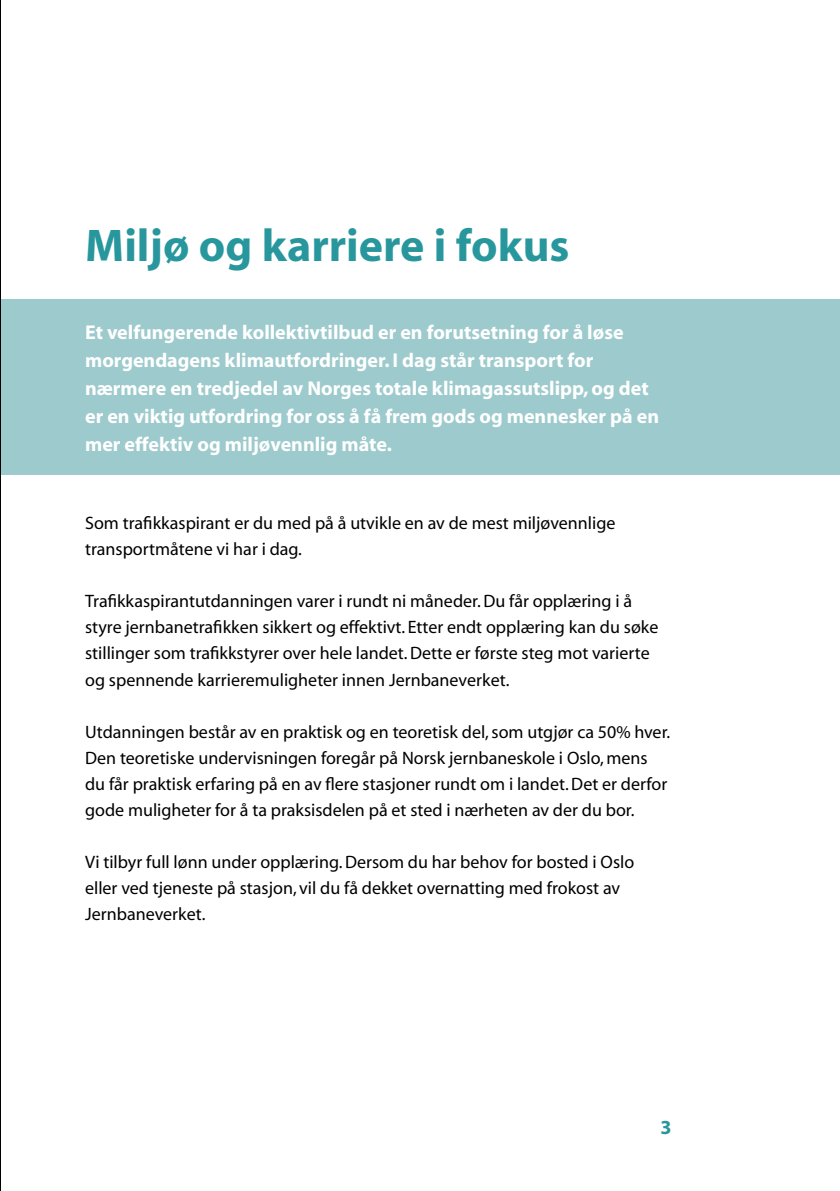
<style>
.page{position:relative;width:840px;height:1191px;background:#fff}
.page>*{position:absolute;margin:0;border:0;box-sizing:border-box;transform-origin:0 0}
.t1{font:700 46px "Myriad";color:#28979d}
.t2{font:700 20px/28px "Myriad";color:#fff}
.t3{font:700 20px "Myriad";color:#28979d}
.t4{font:18px/26px "Myriad";color:#000}
</style>
<div class="page">
<div style="left:0;top:299px;width:839px;height:175px;background:#9dcacd"></div>
<svg style="left:0;top:0;width:1px;height:1191px"></svg>
<h1 class="t1" style="left:85px;top:222px;width:485px">Miljø og karriere i fokus</h1>
<p class="t2" style="left:85px;top:319px;width:575px">Et velfungerende kollektivtilbud er en forutsetning for å løse morgendagens klimautfordringer. I dag står transport for nærmere en tredjedel av Norges totale klimagassutslipp, og det er en viktig utfordring for oss å få frem gods og mennesker på en mer effektiv og miljøvennlig måte.</p>
<p class="t4" style="left:85px;top:511px;width:531px">Som trafikkaspirant er du med på å utvikle en av de mest miljøvennlige transportmåtene vi har i dag.</p>
<p class="t4" style="left:85px;top:589px;width:574px">Trafikkaspirantutdanningen varer i rundt ni måneder. Du får opplæring i å styre jernbanetrafikken sikkert og effektivt. Etter endt opplæring kan du søke stillinger som trafikkstyrer over hele landet. Dette er første steg mot varierte og spennende karrieremuligheter innen Jernbaneverket.</p>
<p class="t4" style="left:85px;top:719px;width:586px">Utdanningen består av en praktisk og en teoretisk del, som utgjør ca 50% hver.<br>Den teoretiske undervisningen foregår på Norsk jernbaneskole i Oslo, mens du får praktisk erfaring på en av flere stasjoner rundt om i landet. Det er derfor gode muligheter for å ta praksisdelen på et sted i nærheten av der du bor.</p>
<p class="t4" style="left:85px;top:849px;width:550px">Vi tilbyr full lønn under opplæring. Dersom du har behov for bosted i Oslo eller ved tjeneste på stasjon, vil du få dekket overnatting med frokost av<br>Jernbaneverket.</p>
<p class="t3" style="left:660px;top:1117px;width:13px">3</p>
</div>
